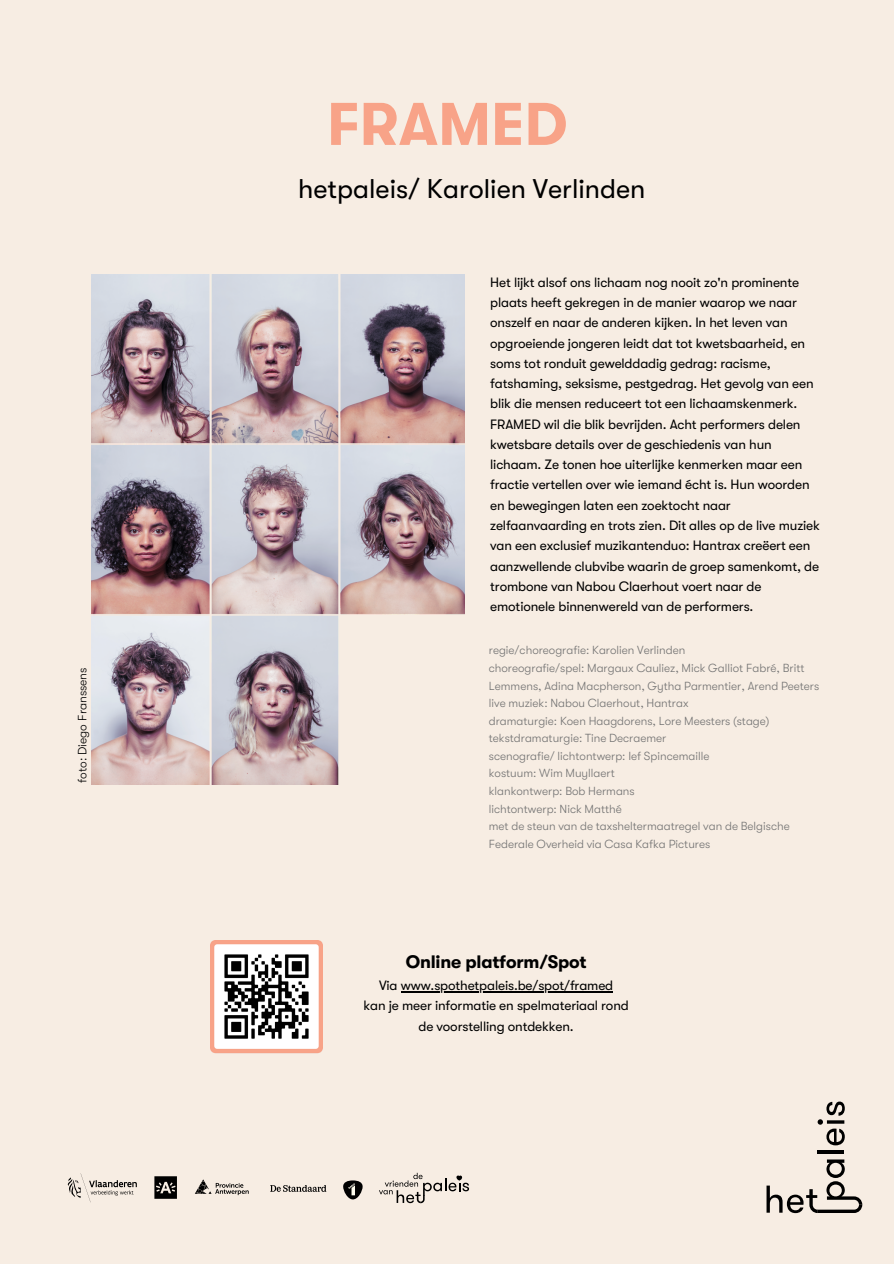
<style>
.page{position:relative;width:894px;height:1264px;background:#fff}
.page>*{position:absolute;margin:0;border:0;box-sizing:border-box;transform-origin:0 0}
.t1{font:700 60px "GT Walsheim";color:#f8a388}
.t2{font:27px "GT Walsheim";color:#000}
.t3{font:700 18px "GT Walsheim";letter-spacing:-.01em;color:#000}
.t4{font:13.5px/20.2px "GT Walsheim";letter-spacing:-.01em;color:#000}
.t5{font:300 12px "GT Walsheim";color:#000}
.t6{font:300 11.7px/17.5px "GT Walsheim";color:#737373}
</style>
<div class="page">
<div style="left:0;top:0;width:893px;height:1263px;background:#f7ede3"></div>
<img style="left:91px;top:274px;width:373px;height:510px">
<hr style="left:817px;top:1150px;width:27px;height:3px;background:#000">
<svg style="left:817px;top:1101px;width:27px;height:44px"></svg>
<svg style="left:766px;top:1159px;width:96px;height:54px"></svg>
<svg style="left:343px;top:1180px;width:19px;height:19px"></svg>
<svg style="left:270px;top:1185px;width:56px;height:6px"></svg>
<svg style="left:67px;top:1173px;width:70px;height:29px"></svg>
<svg style="left:154px;top:1176px;width:23px;height:22px"></svg>
<svg style="left:195px;top:1179px;width:54px;height:16px"></svg>
<svg style="left:379px;top:1172px;width:90px;height:31px"></svg>
<img style="left:210px;top:940px;width:113px;height:114px">
<hr style="left:400px;top:991px;width:174px;height:1px;background:#000">
<hr style="left:574px;top:991px;width:39px;height:1px;background:#000">
<p class="t5" style="left:76px;top:782px;width:117px;rotate:-90deg">foto: Diego Franssens</p>
<p class="t1" style="left:327px;top:91px;width:242px">FRAMED</p>
<p class="t2" style="left:298px;top:173px;width:348px">hetpaleis/ Karolien Verlinden</p>
<p class="t4" style="left:490px;top:272px;width:331px">Het lijkt alsof ons lichaam nog nooit zo'n prominente plaats heeft gekregen in de manier waarop we naar onszelf en naar de anderen kijken. In het leven van opgroeiende jongeren leidt dat tot kwetsbaarheid, en soms tot ronduit gewelddadig gedrag: racisme, fatshaming, seksisme, pestgedrag. Het gevolg van een blik die mensen reduceert tot een lichaamskenmerk.<br>FRAMED wil die blik bevrijden. Acht performers delen kwetsbare details over de geschiedenis van hun lichaam. Ze tonen hoe uiterlijke kenmerken maar een fractie vertellen over wie iemand écht is. Hun woorden en bewegingen laten een zoektocht naar zelfaanvaarding en trots zien. Dit alles op de live muziek van een exclusief muzikantenduo: Hantrax creëert een aanzwellende clubvibe waarin de groep samenkomt, de trombone van Nabou Claerhout voert naar de emotionele binnenwereld van de performers.</p>
<p class="t6" style="left:488px;top:642px;width:332px">regie/choreografie: Karolien Verlinden<br>choreografie/spel: Margaux Cauliez, Mick Galliot Fabré, Britt Lemmens, Adina Macpherson, Gytha Parmentier, Arend Peeters live muziek: Nabou Claerhout, Hantrax<br>dramaturgie: Koen Haagdorens, Lore Meesters (stage) tekstdramaturgie: Tine Decraemer<br>scenografie/ lichtontwerp: Ief Spincemaille<br>kostuum: Wim Muyllaert<br>klankontwerp: Bob Hermans<br>lichtontwerp: Nick Matthé<br>met de steun van de taxsheltermaatregel van de Belgische Federale Overheid via Casa Kafka Pictures</p>
<p class="t3" style="left:405px;top:951px;width:182px">Online platform/Spot</p>
<p class="t4" style="left:379px;top:975px;width:235px">Via www.spothetpaleis.be/spot/framed</p>
<p class="t4" style="left:363px;top:995px;width:267px">kan je meer informatie en spelmateriaal rond</p>
<p class="t4" style="left:418px;top:1016px;width:157px">de voorstelling ontdekken.</p>
</div>
